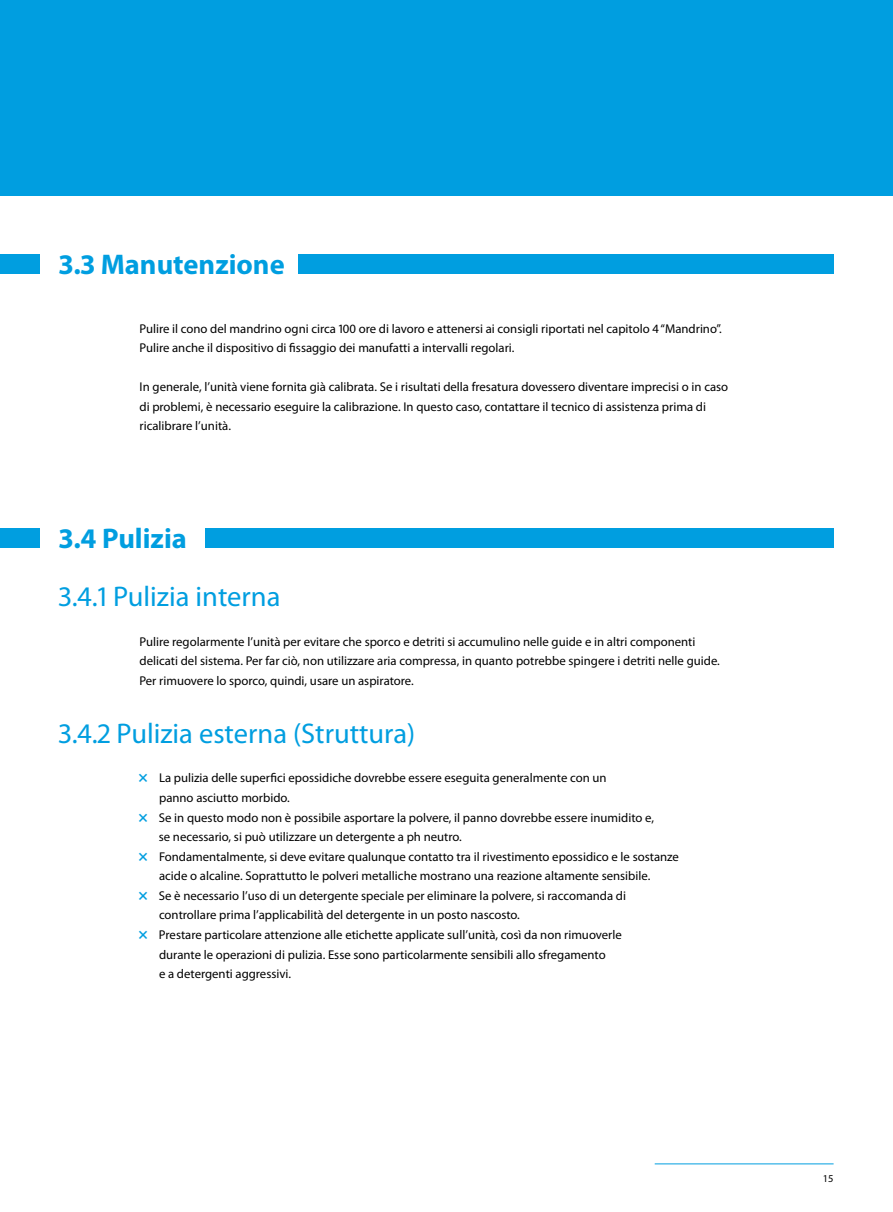
<style>
.page{position:relative;width:893px;height:1212px;background:#fff}
.page>*{position:absolute;margin:0;border:0;box-sizing:border-box;transform-origin:0 0}
.t1{font:28.5px "Myriad Pro";color:#009ee0}
.t2{font:700 28.5px "Myriad Pro";color:#009ee0}
.t3{font:12.75px/19.5px "Myriad Pro";color:#000}
.t4{font:10.5px "Myriad Pro";color:#000}
.s1{font-weight:700;font-size:15.75px;color:#009ee0}
</style>
<div class="page">
<hr style="left:655px;top:1163px;width:179px;height:1px;background:#009ee0">
<div style="left:0;top:0;width:893px;height:196px;background:#009ee0"></div>
<div style="left:298px;top:254px;width:536px;height:20px;background:#009ee0"></div>
<div style="left:0;top:254px;width:40px;height:20px;background:#009ee0"></div>
<div style="left:205px;top:528px;width:629px;height:20px;background:#009ee0"></div>
<div style="left:0;top:528px;width:40px;height:20px;background:#009ee0"></div>
<h1 class="t2" style="left:59px;top:246px;width:227px">3.3 Manutenzione</h1>
<p class="t3" style="left:139px;top:318px;width:583px">Pulire il cono del mandrino ogni circa 100 ore di lavoro e attenersi ai consigli riportati nel capitolo 4 “Mandrino”.<br>Pulire anche il dispositivo di fissaggio dei manufatti a intervalli regolari.</p>
<p class="t3" style="left:139px;top:377px;width:590px">In generale, l’unità viene fornita già calibrata. Se i risultati della fresatura dovessero diventare imprecisi o in caso di problemi, è necessario eseguire la calibrazione. In questo caso, contattare il tecnico di assistenza prima di ricalibrare l’unità.</p>
<h1 class="t2" style="left:59px;top:519px;width:129px">3.4 Pulizia</h1>
<h1 class="t1" style="left:59px;top:579px;width:223px">3.4.1 Pulizia interna</h1>
<p class="t3" style="left:139px;top:631px;width:581px">Pulire regolarmente l’unità per evitare che sporco e detriti si accumulino nelle guide e in altri componenti delicati del sistema. Per far ciò, non utilizzare aria compressa, in quanto potrebbe spingere i detriti nelle guide.<br>Per rimuovere lo sporco, quindi, usare un aspiratore.</p>
<h1 class="t1" style="left:59px;top:716px;width:358px">3.4.2 Pulizia esterna (Struttura)</h1>
<p class="t3" style="left:139px;top:768px;width:470px"><span class="s1">×</span> La pulizia delle superfici epossidiche dovrebbe essere eseguita generalmente con un</p>
<p class="t3" style="left:159px;top:788px;width:131px">panno asciutto morbido.</p>
<p class="t3" style="left:139px;top:807px;width:517px"><span class="s1">×</span> Se in questo modo non è possibile asportare la polvere, il panno dovrebbe essere inumidito e,</p>
<p class="t3" style="left:159px;top:827px;width:303px">se necessario, si può utilizzare un detergente a ph neutro.</p>
<p class="t3" style="left:139px;top:846px;width:542px"><span class="s1">×</span> Fondamentalmente, si deve evitare qualunque contatto tra il rivestimento epossidico e le sostanze</p>
<p class="t3" style="left:159px;top:866px;width:492px">acide o alcaline. Soprattutto le polveri metalliche mostrano una reazione altamente sensibile.</p>
<p class="t3" style="left:139px;top:885px;width:489px"><span class="s1">×</span> Se è necessario l’uso di un detergente speciale per eliminare la polvere, si raccomanda di</p>
<p class="t3" style="left:159px;top:905px;width:361px">controllare prima l’applicabilità del detergente in un posto nascosto.</p>
<p class="t3" style="left:139px;top:925px;width:485px"><span class="s1">×</span> Prestare particolare attenzione alle etichette applicate sull’unità, così da non rimuoverle</p>
<p class="t3" style="left:159px;top:944px;width:448px">durante le operazioni di pulizia. Esse sono particolarmente sensibili allo sfregamento</p>
<p class="t3" style="left:159px;top:964px;width:133px">e a detergenti aggressivi.</p>
<p class="t4" style="left:823px;top:1171px;width:12px">15</p>
</div>
